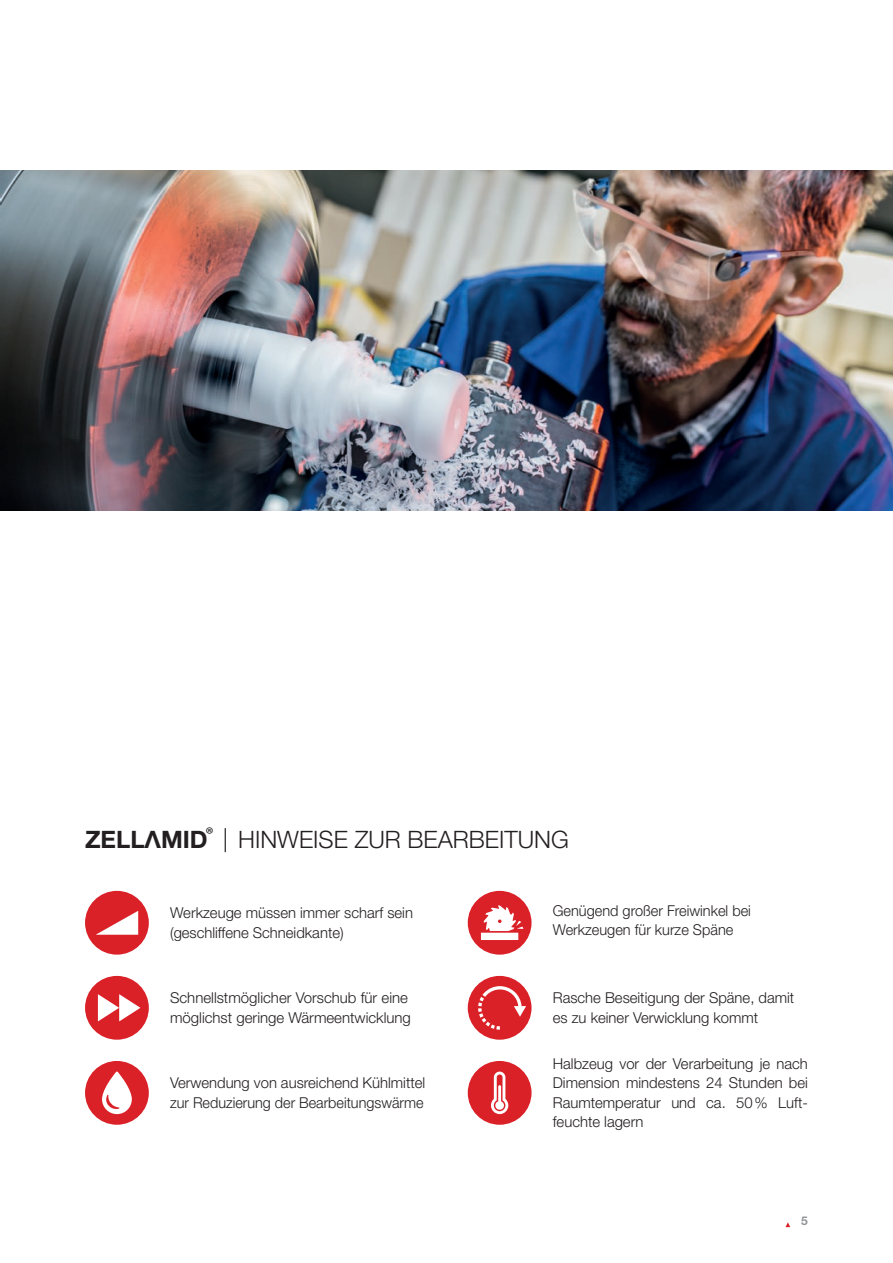
<style>
.page{position:relative;width:893px;height:1263px;background:#fff}
.page>*{position:absolute;margin:0;border:0;box-sizing:border-box;transform-origin:0 0}
.t1{font:300 24px "Helvetica Neue LT Pro";color:#231f20}
.t2{font:300 15px/19.5px "Helvetica Neue LT Pro";color:#231f20}
.t3{font:700 12px "Helvetica Neue LT Pro";color:#939598}
.s1{font-family:"ZELLAMID";font-weight:400}
</style>
<div class="page">
<svg style="left:785px;top:1222px;width:5px;height:5px"></svg>
<img style="left:0;top:170px;width:893px;height:340px">
<div style="left:468px;top:976px;width:63px;height:64px;background:#da2128;border-radius:50%"></div>
<svg style="left:478px;top:986px;width:48px;height:44px"></svg>
<div style="left:85px;top:891px;width:64px;height:64px;background:#da2128;border-radius:50%"></div>
<svg style="left:96px;top:911px;width:42px;height:24px"></svg>
<div style="left:85px;top:976px;width:64px;height:64px;background:#da2128;border-radius:50%"></div>
<svg style="left:98px;top:994px;width:42px;height:27px"></svg>
<div style="left:85px;top:1061px;width:64px;height:64px;background:#da2128;border-radius:50%"></div>
<svg style="left:102px;top:1071px;width:30px;height:43px"></svg>
<div style="left:468px;top:891px;width:63px;height:64px;background:#da2128;border-radius:50%"></div>
<svg style="left:481px;top:905px;width:42px;height:35px"></svg>
<div style="left:468px;top:1061px;width:63px;height:64px;background:#da2128;border-radius:50%"></div>
<svg style="left:491px;top:1071px;width:17px;height:43px"></svg>
<h1 class="t1" style="left:85px;top:825px;width:485px"><span class="s1">ZELLAMID®</span> | HINWEISE ZUR BEARBEITUNG</h1>
<p class="t2" style="left:170px;top:903px;width:244px">Werkzeuge müssen immer scharf sein (geschliffene Schneidkante)</p>
<p class="t2" style="left:170px;top:988px;width:242px">Schnellstmöglicher Vorschub für eine möglichst geringe Wärmeentwicklung</p>
<p class="t2" style="left:170px;top:1073px;width:257px">Verwendung von ausreichend Kühlmittel zur Reduzierung der Bearbeitungswärme</p>
<p class="t2" style="left:553px;top:900px;width:200px">Genügend großer Freiwinkel bei<br>Werkzeugen für kurze Späne</p>
<p class="t2" style="left:553px;top:988px;width:243px">Rasche Beseitigung der Späne, damit es zu keiner Verwicklung kommt</p>
<p class="t2" style="left:553px;top:1053px;width:257px;text-align:justify">Halbzeug vor der Verarbeitung je nach Dimension mindestens 24 Stunden bei Raumtemperatur und ca. 50% Luft&shy;feuchte lagern</p>
<p class="t3" style="left:801px;top:1213px;width:8px">5</p>
</div>
